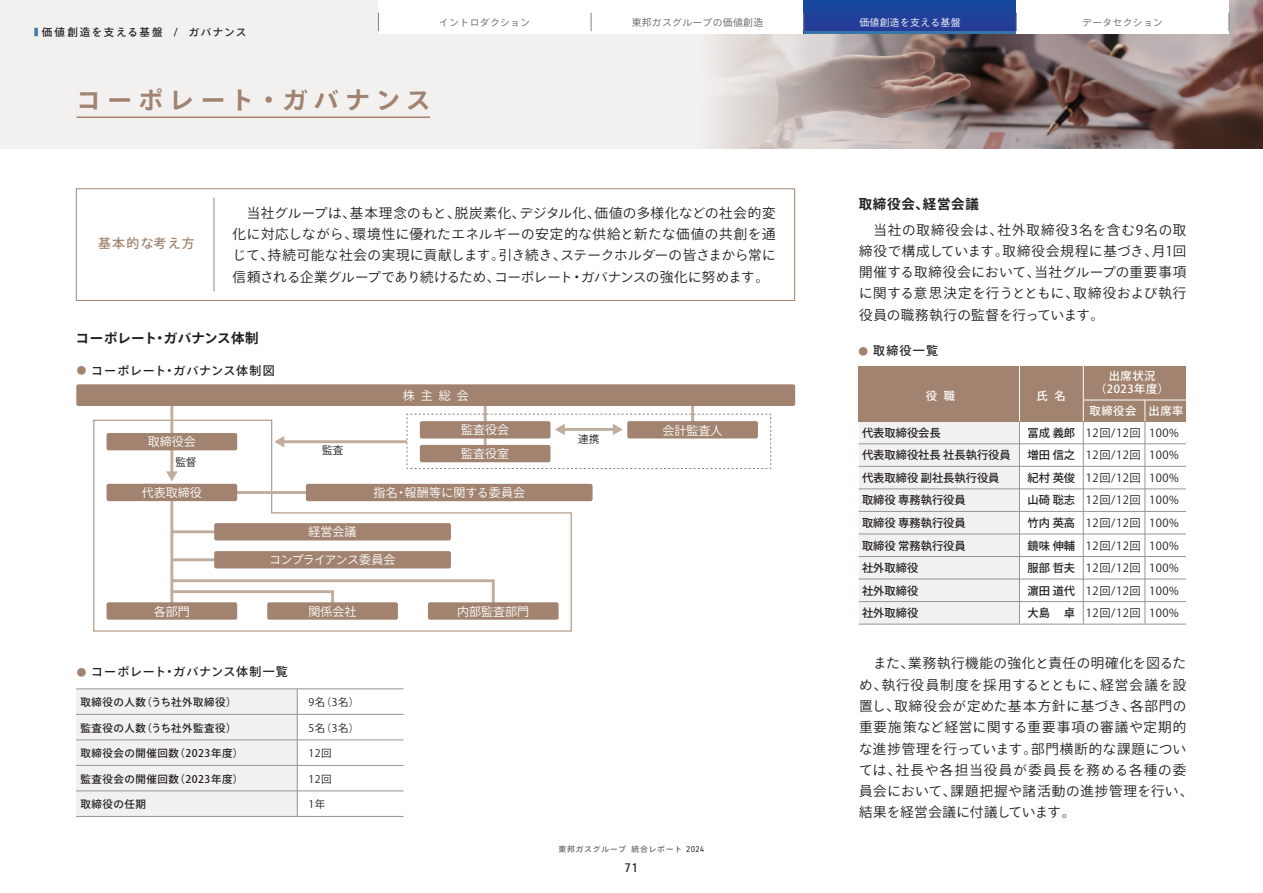
<style>
.page{position:relative;width:1263px;height:893px;background:#fff}
.page>*{position:absolute;margin:0;border:0;box-sizing:border-box;transform-origin:0 0}
.t1{font:700 24.75px "Ryo Gothic Plus N";letter-spacing:.245em;color:#a1836f}
.t2{font:13.5px/21.3px "Ryo Gothic Plus N";letter-spacing:.045em;color:#231f20;text-align:justify}
.t3{font:700 13.5px "Ryo Gothic Plus N";letter-spacing:.01em;color:#231f20}
.t4{font:700 13.5px "Ryo Gothic Plus N";letter-spacing:.04em;color:#231f20}
.t5{font:500 12.9px "Ryo Gothic Plus N";letter-spacing:.1em;color:#a1836f}
.t6{font:500 12.15px "URWDIN";color:#231f20}
.t7{font:12px "Ryo Gothic Plus N";color:#fff}
.t8{font:500 12px "Ryo Gothic Plus N";letter-spacing:.07em;color:#231f20}
.t9{font:500 12px "Ryo Gothic Plus N";letter-spacing:.065em;color:#231f20}
.t10{font:12px "Ryo Gothic Plus N";letter-spacing:-.055em;color:#fff}
.t11{font:500 12px "Ryo Gothic Plus N";letter-spacing:.09em;color:#231f20}
.t12{font:500 11.25px/22.5px "Ryo Gothic Plus N";color:#231f20}
.t13{font:11.25px/22.5px "Ryo Gothic Plus N";letter-spacing:.05em;color:#231f20;text-align:justify}
.t14{font:500 11.25px/13.5px "Ryo Gothic Plus N";letter-spacing:.05em;color:#fff;text-align:center}
.t15{font:10.65px "Ryo Gothic Plus N";color:#231f20}
.t16{font:500 10.5px "Ryo Gothic Plus N";letter-spacing:.05em;color:#231f20}
.t17{font:10.5px "Ryo Gothic Plus N";letter-spacing:.05em;color:#231f20}
.t18{font:500 10.5px "Ryo Gothic Plus N";letter-spacing:.15em;color:#231f20}
.t19{font:9.75px "Ryo Gothic Plus N";letter-spacing:.04em;color:#636366}
.t20{font:9.75px "Ryo Gothic Plus N";letter-spacing:.04em;color:#fff}
.t21{font:500 7.8px "Ryo Gothic Plus N";letter-spacing:.1em;color:#636366}
.s1{color:#3776a8}
.s2{font-size:9.6px;color:#a1836f}
.s3{font-family:"URWDIN";font-weight:400;font-size:8.25px;color:#231f20}
</style>
<div class="page">
<div style="left:76px;top:689px;width:221px;height:127px;background:#f2f1f0"></div>
<hr style="left:76px;top:816px;width:328px;height:1px;background:#939598">
<hr style="left:76px;top:689px;width:328px;height:1px;background:#939598">
<hr style="left:76px;top:714px;width:328px;height:1px;background:#939598">
<hr style="left:76px;top:740px;width:328px;height:1px;background:#939598">
<hr style="left:76px;top:765px;width:328px;height:1px;background:#939598">
<hr style="left:76px;top:791px;width:328px;height:1px;background:#939598">
<hr style="left:297px;top:689px;width:1px;height:127px;background:#939598">
<div style="left:858px;top:421px;width:161px;height:202px;background:#f2f1f0"></div>
<div style="left:858px;top:366px;width:328px;height:55px;background:#a1836f"></div>
<svg style="left:1145px;top:401px;width:1px;height:20px"></svg>
<hr style="left:1084px;top:400px;width:102px;height:1px;background:#fff">
<hr style="left:1145px;top:421px;width:1px;height:202px;background:#939598">
<hr style="left:1083px;top:366px;width:1px;height:55px;background:#fff">
<hr style="left:1083px;top:421px;width:1px;height:202px;background:#939598">
<hr style="left:1019px;top:366px;width:1px;height:55px;background:#fff">
<hr style="left:1019px;top:421px;width:1px;height:202px;background:#939598">
<hr style="left:858px;top:444px;width:328px;height:1px;background:#939598">
<hr style="left:858px;top:466px;width:328px;height:1px;background:#939598">
<hr style="left:858px;top:489px;width:328px;height:1px;background:#939598">
<hr style="left:858px;top:511px;width:328px;height:1px;background:#939598">
<hr style="left:858px;top:534px;width:328px;height:1px;background:#939598">
<hr style="left:858px;top:556px;width:328px;height:1px;background:#939598">
<hr style="left:858px;top:579px;width:328px;height:1px;background:#939598">
<hr style="left:858px;top:601px;width:328px;height:1px;background:#939598">
<hr style="left:858px;top:624px;width:328px;height:1px;background:#939598">
<hr style="left:484px;top:396px;width:3px;height:58px;background:#c1ad9e">
<hr style="left:691px;top:396px;width:3px;height:35px;background:#c1ad9e">
<svg style="left:93px;top:420px;width:479px;height:211px"></svg>
<hr style="left:172px;top:558px;width:63px;height:3px;background:#c1ad9e">
<hr style="left:172px;top:530px;width:63px;height:3px;background:#c1ad9e">
<hr style="left:170px;top:387px;width:3px;height:86px;background:#c1ad9e">
<svg style="left:166px;top:471px;width:12px;height:10px"></svg>
<hr style="left:170px;top:486px;width:3px;height:132px;background:#c1ad9e">
<svg style="left:169px;top:578px;width:327px;height:36px"></svg>
<hr style="left:283px;top:440px;width:124px;height:3px;background:#c1ad9e">
<svg style="left:274px;top:436px;width:10px;height:11px"></svg>
<hr style="left:221px;top:491px;width:105px;height:3px;background:#c1ad9e">
<div style="left:76px;top:384px;width:719px;height:22px;background:#a1836f;border-radius:2px"></div>
<svg style="left:406px;top:414px;width:365px;height:55px"></svg>
<div style="left:420px;top:421px;width:130px;height:18px;background:#a1836f;border-radius:2px"></div>
<div style="left:627px;top:421px;width:131px;height:17px;background:#a1836f;border-radius:2px"></div>
<div style="left:107px;top:433px;width:130px;height:17px;background:#a1836f;border-radius:2px"></div>
<div style="left:107px;top:484px;width:130px;height:17px;background:#a1836f;border-radius:2px"></div>
<div style="left:107px;top:602px;width:130px;height:18px;background:#a1836f;border-radius:2px"></div>
<div style="left:267px;top:602px;width:131px;height:18px;background:#a1836f;border-radius:2px"></div>
<div style="left:428px;top:602px;width:131px;height:18px;background:#a1836f;border-radius:2px"></div>
<div style="left:214px;top:551px;width:237px;height:17px;background:#a1836f;border-radius:2px"></div>
<div style="left:214px;top:523px;width:237px;height:17px;background:#a1836f;border-radius:2px"></div>
<div style="left:306px;top:484px;width:286px;height:17px;background:#a1836f;border-radius:2px"></div>
<div style="left:420px;top:445px;width:130px;height:17px;background:#a1836f;border-radius:2px"></div>
<div style="left:76px;top:189px;width:719px;height:112px;border:1px solid #a1836f"></div>
<hr style="left:214px;top:197px;width:1px;height:94px;background:#a1836f">
<svg style="left:0;top:0;width:1263px;height:149px"></svg>
<div style="left:591px;top:0;width:213px;height:34px;background:#fff"></div>
<div style="left:804px;top:0;width:212px;height:34px;background:#1f419a"></div>
<hr style="left:804px;top:31px;width:212px;height:3px;background:#3776a8">
<div style="left:1016px;top:0;width:213px;height:34px;background:#fff"></div>
<div style="left:378px;top:0;width:213px;height:34px;background:#fff"></div>
<svg style="left:1229px;top:13px;width:1px;height:18px"></svg>
<svg style="left:1016px;top:13px;width:1px;height:18px"></svg>
<svg style="left:803px;top:13px;width:1px;height:18px"></svg>
<svg style="left:591px;top:13px;width:1px;height:18px"></svg>
<svg style="left:378px;top:13px;width:1px;height:18px"></svg>
<hr style="left:77px;top:116px;width:353px;height:2px;background:#a1836f">
<p class="t18" style="left:34px;top:25px;width:214px"><span class="s1">■</span> 価値創造を支える基盤 / ガバナンス</p>
<p class="t19" style="left:439px;top:16px;width:92px">イントロダクション</p>
<p class="t19" style="left:632px;top:16px;width:133px">東邦ガスグループの価値創造</p>
<p class="t20" style="left:859px;top:16px;width:103px">価値創造を支える基盤</p>
<p class="t19" style="left:1082px;top:16px;width:82px">データセクション</p>
<p class="t1" style="left:77px;top:84px;width:355px">コーポレート・ガバナンス</p>
<p class="t5" style="left:98px;top:235px;width:98px">基本的な考え方</p>
<p class="t2" style="left:233px;top:203px;width:544px">　当社グループは、基本理念のもと、脱炭素化、デジタル化、価値の多様化などの社会的変化に対応しながら、環境性に優れたエネルギーの安定的な供給と新たな価値の共創を通じて、持続可能な社会の実現に貢献します。引き続き、ステークホルダーの皆さまから常に信頼される企業グループであり続けるため、コーポレート・ガバナンスの強化に努めます。</p>
<p class="t3" style="left:76px;top:329px;width:184px">コーポレート・ガバナンス体制</p>
<p class="t9" style="left:77px;top:363px;width:199px"><span class="s2">●</span> コーポレート・ガバナンス体制図</p>
<p class="t7" style="left:148px;top:435px;width:49px">取締役会</p>
<p class="t7" style="left:142px;top:485px;width:61px">代表取締役</p>
<p class="t15" style="left:175px;top:456px;width:23px">監督</p>
<p class="t15" style="left:322px;top:444px;width:23px">監査</p>
<p class="t7" style="left:309px;top:524px;width:49px">経営会議</p>
<p class="t7" style="left:403px;top:388px;width:67px">株主総会</p>
<p class="t7" style="left:461px;top:422px;width:49px">監査役会</p>
<p class="t7" style="left:663px;top:423px;width:61px">会計監査人</p>
<p class="t15" style="left:578px;top:432px;width:23px">連携</p>
<p class="t7" style="left:461px;top:446px;width:49px">監査役室</p>
<p class="t7" style="left:373px;top:485px;width:153px">指名・報酬等に関する委員会</p>
<p class="t10" style="left:269px;top:552px;width:128px">コンプライアンス委員会</p>
<p class="t7" style="left:154px;top:604px;width:37px">各部門</p>
<p class="t7" style="left:309px;top:604px;width:49px">関係会社</p>
<p class="t7" style="left:457px;top:604px;width:73px">内部監査部門</p>
<p class="t8" style="left:77px;top:664px;width:212px"><span class="s2">●</span> コーポレート・ガバナンス体制一覧</p>
<p class="t16" style="left:80px;top:696px;width:158px">取締役の人数（うち社外取締役）</p>
<p class="t16" style="left:80px;top:721px;width:158px">監査役の人数（うち社外監査役）</p>
<p class="t16" style="left:80px;top:747px;width:165px">取締役会の開催回数（2023年度）</p>
<p class="t16" style="left:80px;top:772px;width:165px">監査役会の開催回数（2023年度）</p>
<p class="t16" style="left:80px;top:798px;width:67px">取締役の任期</p>
<p class="t17" style="left:309px;top:696px;width:52px">9名（3名）</p>
<p class="t17" style="left:309px;top:721px;width:52px">5名（3名）</p>
<p class="t17" style="left:309px;top:747px;width:25px">12回</p>
<p class="t17" style="left:309px;top:772px;width:25px">12回</p>
<p class="t17" style="left:309px;top:798px;width:18px">1年</p>
<p class="t21" style="left:559px;top:844px;width:147px">東邦ガスグループ 統合レポート <span class="s3">2024</span></p>
<p class="t6" style="left:624px;top:860px;width:16px">71</p>
<p class="t4" style="left:859px;top:195px;width:122px">取締役会、経営会議</p>
<p class="t2" style="left:859px;top:220px;width:329px">　当社の取締役会は、社外取締役3名を含む9名の取締役で構成しています。取締役会規程に基づき、月1回開催する取締役会において、当社グループの重要事項に関する意思決定を行うとともに、取締役および執行役員の職務執行の監督を行っています。</p>
<p class="t11" style="left:858px;top:343px;width:81px"><span class="s2">●</span> 取締役一覧</p>
<p class="t14" style="left:1036px;top:390px;width:31px">氏 名</p>
<p class="t14" style="left:926px;top:390px;width:31px">役 職</p>
<p class="t12" style="left:862px;top:422px;width:150px">代表取締役会長<br>代表取締役社長 社長執行役員代表取締役 副社長執行役員取締役 専務執行役員<br>取締役 専務執行役員<br>取締役 常務執行役員<br>社外取締役<br>社外取締役<br>社外取締役</p>
<p class="t12" style="left:1028px;top:422px;width:49px;text-align:justify">冨成 義郎増田 信之紀村 英俊山碕 聡志竹内 英高鏡味 伸輔服部 哲夫濵田 道代大島 　卓</p>
<p class="t14" style="left:1095px;top:370px;width:75px">出席状況（2023年度）</p>
<p class="t14" style="left:1090px;top:405px;width:95px">取締役会 出席率</p>
<p class="t13" style="left:1086px;top:422px;width:56px">12回/12回12回/12回12回/12回12回/12回12回/12回12回/12回12回/12回12回/12回12回/12回</p>
<p class="t13" style="left:1149px;top:422px;width:31px">100% 100% 100% 100% 100% 100% 100% 100% 100%</p>
<p class="t2" style="left:859px;top:653px;width:336px;text-align:left">　また、業務執行機能の強化と責任の明確化を図るため、執行役員制度を採用するとともに、経営会議を設置し、取締役会が定めた基本方針に基づき、各部門の重要施策など経営に関する重要事項の審議や定期的な進捗管理を行っています。部門横断的な課題については、社長や各担当役員が委員長を務める各種の委員会において、課題把握や諸活動の進捗管理を行い、結果を経営会議に付議しています。</p>
</div>
